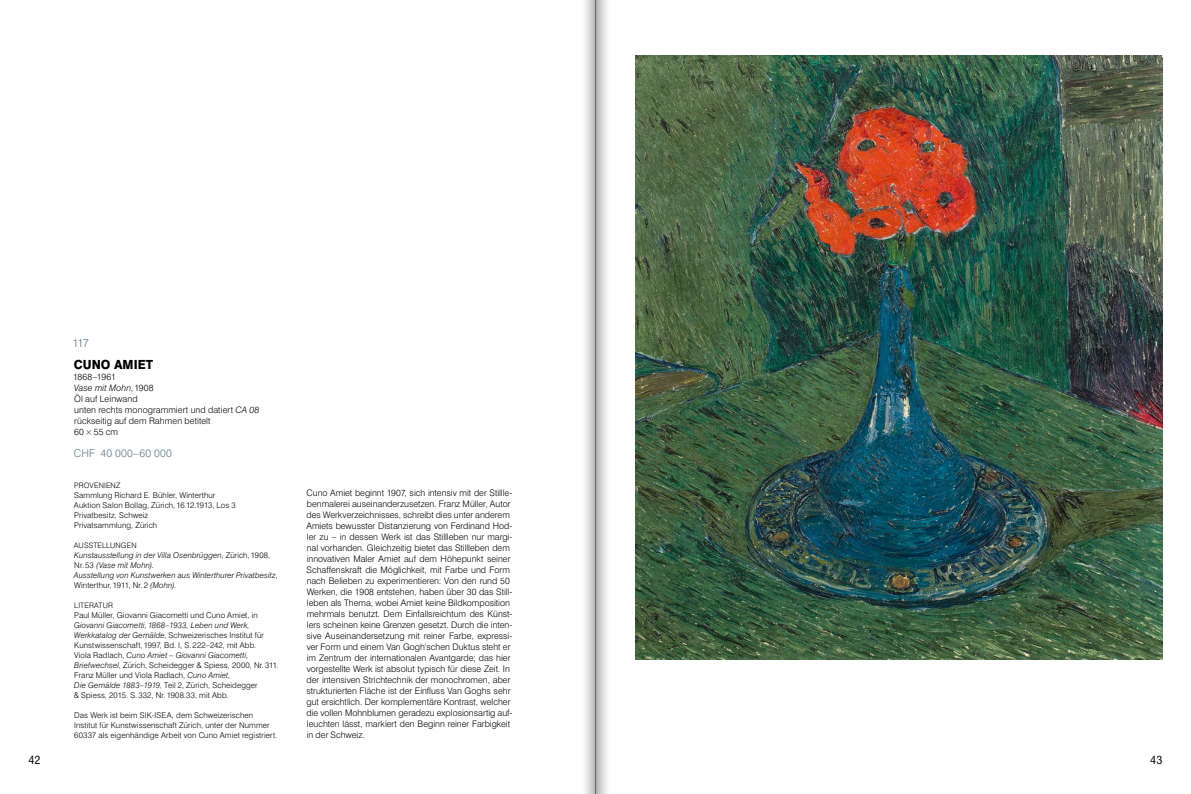
<style>
.page{position:relative;width:1191px;height:794px;background:#fff}
.page>*{position:absolute;margin:0;border:0;box-sizing:border-box;transform-origin:0 0}
.t1{font:800 12.6px "Swiss 721 BT";color:#000;scale:.95 1}
.t2{font:300 11.5px "Swiss 721 BT";color:#5e7b87}
.t3{font:condensed 11px "Swiss 721 BT";color:#000;scale:1.1 1}
.t4{font:300 10.8px "Swiss 721 BT";letter-spacing:.025em;color:#5e7b87}
.t5{font:300 9px/11px "Swiss 721 BT";color:#000}
.t6{font:300 8px/10px "Swiss 721 BT";letter-spacing:.01em;color:#000}
.t7{font:italic 300 8px/10px "Swiss 721 BT";letter-spacing:.01em;color:#000}
.t8{font:300 7.5px "Swiss 721 BT";letter-spacing:.02em;color:#000}
.s1{font-style:italic}
.s2{font-style:normal}
</style>
<div class="page">
<img style="left:635px;top:56px;width:527px;height:603px">
<svg style="left:585px;top:0;width:10px;height:794px;background:#d6d7d7"></svg>
<svg style="left:595px;top:0;width:12px;height:794px;background:#c1c2c2"></svg>
<p class="t2" style="left:73px;top:336px;width:18px">117</p>
<h1 class="t1" style="left:74px;top:356px;width:85px">CUNO AMIET</h1>
<p class="t5" style="left:73px;top:371px;width:188px">1868–1961<br><span class="s1">Vase mit Mohn</span>,1908<br>Öl auf Leinwand<br>unten rechts monogrammiert und datiert <span class="s1">CA 08 </span>rückseitig auf dem Rahmen betitelt<br>60×55 cm</p>
<p class="t4" style="left:74px;top:446px;width:99px">CHF 40 000–60 000</p>
<p class="t8" style="left:74px;top:480px;width:47px">PROVENIENZ</p>
<p class="t6" style="left:74px;top:490px;width:163px">Sammlung Richard E. Bühler, Winterthur Auktion Salon Bollag, Zürich,16.12.1913, Los 3<br>Privatbesitz, Schweiz<br>Privatsammlung, Zürich</p>
<p class="t8" style="left:74px;top:540px;width:64px">AUSSTELLUNGEN</p>
<p class="t7" style="left:74px;top:550px;width:205px">Kunstausstellung in der Villa Osenbrüggen<span class="s2">, Zürich,1908, Nr.53</span> (Vase mit Mohn).<br>Ausstellung von Kunstwerken aus Winterthurer Privatbesitz<span class="s2">, Winterthur,1911, Nr.2</span> (Mohn).</p>
<p class="t8" style="left:74px;top:600px;width:40px">LITERATUR</p>
<p class="t6" style="left:74px;top:610px;width:185px">Paul Müller, Giovanni Giacometti und Cuno Amiet, in</p>
<p class="t6" style="left:74px;top:620px;width:206px"><span class="s1">Giovanni Giacometti,1868–1933, Leben und Werk, Werkkatalog der Gemälde</span>, Schweizerisches Institut für Kunstwissenschaft,1997, Bd. I, S.222–242, mit Abb.<br>Viola Radlach, <span class="s1">Cuno Amiet – Giovanni Giacometti, Briefwechsel</span>, Zürich, Scheidegger &amp; Spiess, 2000, Nr.311.<br>Franz Müller und Viola Radlach, <span class="s1">Cuno Amiet,<br>Die Gemälde 1883–1919</span>, Teil 2, Zürich, Scheidegger<br>&amp; Spiess, 2015. S.332, Nr.1908.33, mit Abb.</p>
<p class="t6" style="left:74px;top:710px;width:204px">Das Werk ist beim SIK-ISEA, dem Schweizerischen<br>Institut für Kunstwissenschaft Zürich, unter der Nummer<br>60337 als eigenhändige Arbeit von Cuno Amiet registriert.</p>
<p class="t5" style="left:306px;top:487px;width:208px">Cuno Amiet beginnt 1907, sich intensiv mit der Stillle&shy;benmalerei auseinanderzusetzen. Franz Müller, Autor des Werkverzeichnisses, schreibt dies unter anderem Amiets bewusster Distanzierung von Ferdinand Hod&shy;ler zu – in dessen Werk ist das Stillleben nur margi&shy;nal vorhanden. Gleichzeitig bietet das Stillleben dem innovativen Maler Amiet auf dem Höhepunkt seiner Schaffenskraft die Möglichkeit, mit Farbe und Form nach Belieben zu experimentieren: Von den rund 50<br>Werken, die 1908 entstehen, haben über 30 das Still&shy;leben als Thema, wobei Amiet keine Bildkomposition mehrmals benutzt. Dem Einfallsreichtum des Künst&shy;lers scheinen keine Grenzen gesetzt. Durch die inten&shy;sive Auseinandersetzung mit reiner Farbe, expressi&shy;ver Form und einem Van Gogh‘schen Duktus steht er im Zentrum der internationalen Avantgarde; das hier vorgestellte Werk ist absolut typisch für diese Zeit. In der intensiven Strichtechnik der monochromen, aber strukturierten Fläche ist der Einfluss Van Goghs sehr gut ersichtlich. Der komplementäre Kontrast, welcher die vollen Mohnblumen geradezu explosionsartig auf&shy;leuchten lässt, markiert den Beginn reiner Farbigkeit in der Schweiz.</p>
<p class="t3" style="left:28px;top:753px;width:13px">42</p>
<p class="t3" style="left:1150px;top:753px;width:13px">43</p>
</div>
